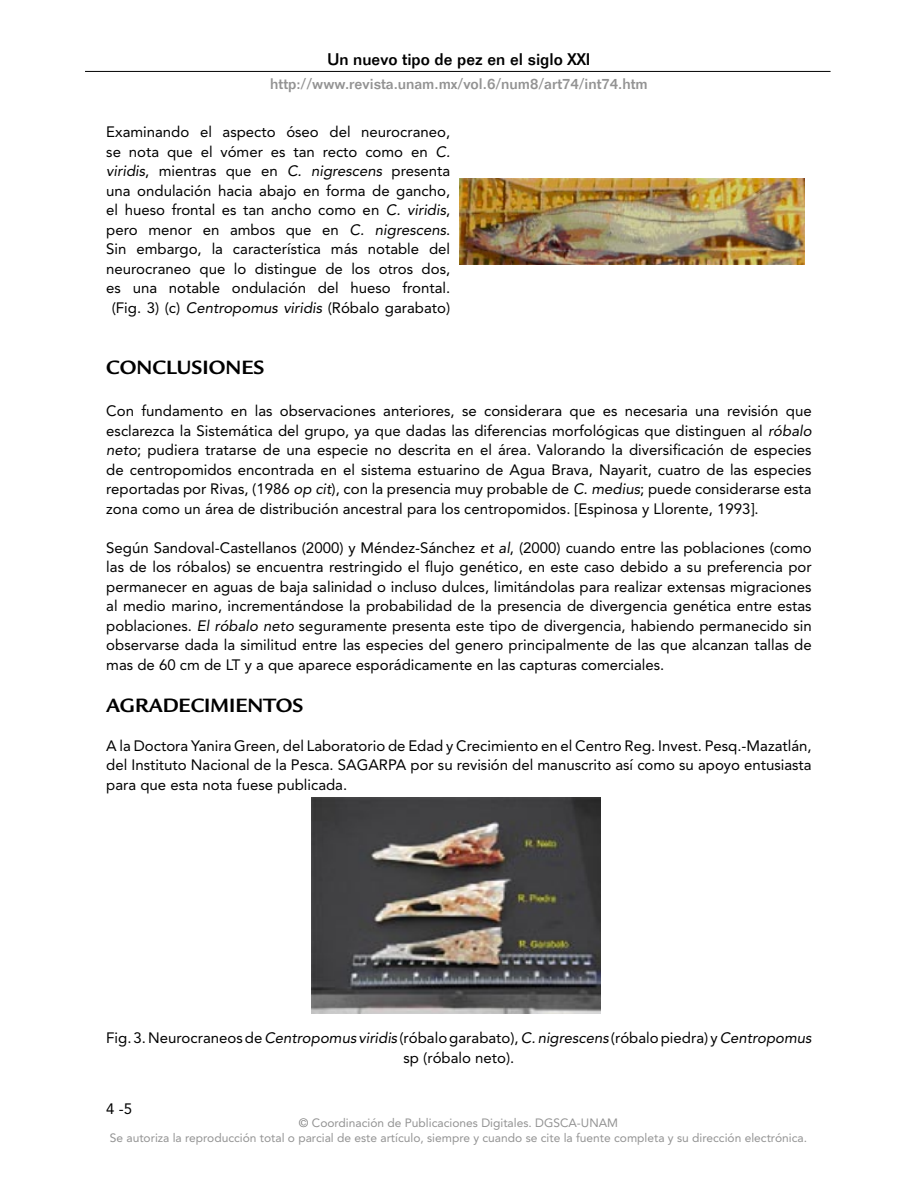
<style>
.page{position:relative;width:918px;height:1188px;background:#fff}
.page>*{position:absolute;margin:0;border:0;box-sizing:border-box;transform-origin:0 0}
.subtitulos_1{font:700 21px "Legacy Sans";color:#000}
.t1{font:500 16.5px "Folio";color:#000}
.cuerpo{font:15px/19.5px "Avenir";color:#000;text-align:justify}
.t2{font:500 15px "Folio";color:#939393}
.t3{font:12px/15px "Avenir";color:#939393;text-align:center}
.s1{font-style:italic}
.s2{color:#7c7c7c}
</style>
<div class="page">
<hr style="left:85px;top:71px;width:746px;height:1px;background:#000">
<img style="left:460px;top:178px;width:345px;height:87px">
<img style="left:312px;top:797px;width:288px;height:217px">
<p class="t1" style="left:328px;top:50px;width:264px">Un nuevo tipo de pez en el siglo XXI</p>
<p class="t2" style="left:270px;top:75px;width:379px">http://www.revista.unam.mx/vol.6/num8/art74/int74.htm</p>
<p class="cuerpo" style="left:106px;top:122px;width:346px">Examinando el aspecto óseo del neurocraneo, se nota que el vómer es tan recto como en <span class="s1">C. viridis</span>, mientras que en <span class="s1">C. nigrescens</span> presenta una ondulación hacia abajo en forma de gancho, el hueso frontal es tan ancho como en <span class="s1">C. viridis</span>, pero menor en ambos que en <span class="s1">C. nigrescens</span>.<br>Sin embargo, la característica más notable del neurocraneo que lo distingue de los otros dos, es una notable ondulación del hueso frontal.</p>
<p class="cuerpo" style="left:112px;top:298px;width:340px">(Fig. 3) (c) <span class="s1">Centropomus viridis</span> (Róbalo garabato)</p>
<p class="subtitulos_1" style="left:106px;top:355px;width:160px">CONCLUSIONES</p>
<p class="cuerpo" style="left:106px;top:401px;width:707px">Con fundamento en las observaciones anteriores, se considerara que es necesaria una revisión que esclarezca la Sistemática del grupo, ya que dadas las diferencias morfológicas que distinguen al <span class="s1">róbalo neto</span>; pudiera tratarse de una especie no descrita en el área. Valorando la diversificación de especies de centropomidos encontrada en el sistema estuarino de Agua Brava, Nayarit, cuatro de las especies reportadas por Rivas, (1986 <span class="s1">op cit</span>), con la presencia muy probable de <span class="s1">C. medius</span>; puede considerarse esta zona como un área de distribución ancestral para los centropomidos. [Espinosa y Llorente, 1993].</p>
<p class="cuerpo" style="left:106px;top:538px;width:707px">Según Sandoval-Castellanos (2000) y Méndez-Sánchez <span class="s1">et al</span>, (2000) cuando entre las poblaciones (como las de los róbalos) se encuentra restringido el flujo genético, en este caso debido a su preferencia por permanecer en aguas de baja salinidad o incluso dulces, limitándolas para realizar extensas migraciones al medio marino, incrementándose la probabilidad de la presencia de divergencia genética entre estas poblaciones. <span class="s1">El róbalo neto</span> seguramente presenta este tipo de divergencia, habiendo permanecido sin observarse dada la similitud entre las especies del genero principalmente de las que alcanzan tallas de mas de 60 cm de LT y a que aparece esporádicamente en las capturas comerciales.</p>
<p class="subtitulos_1" style="left:106px;top:693px;width:199px">AGRADECIMIENTOS</p>
<p class="cuerpo" style="left:106px;top:736px;width:707px">A la Doctora Yanira Green, del Laboratorio de Edad y Crecimiento en el Centro Reg. Invest. Pesq.-Mazatlán, del Instituto Nacional de la Pesca. SAGARPA por su revisión del manuscrito así como su apoyo entusiasta para que esta nota fuese publicada.</p>
<p class="cuerpo" style="left:106px;top:1028px;width:707px;text-align:center">Fig. 3. Neurocraneos de <span class="s1">Centropomus viridis</span> (róbalo garabato), <span class="s1">C. nigrescens</span> (róbalo piedra) y <span class="s1">Centropomus </span>sp (róbalo neto).</p>
<p class="cuerpo" style="left:106px;top:1099px;width:27px">4 -5</p>
<p class="t3" style="left:110px;top:1116px;width:699px"><span class="s2">©</span> Coordinación de Publicaciones Digitales. DGSCA-UNAM<br>Se autoriza la reproducción total o parcial de este artículo, siempre y cuando se cite la fuente completa y su dirección electrónica.</p>
</div>
